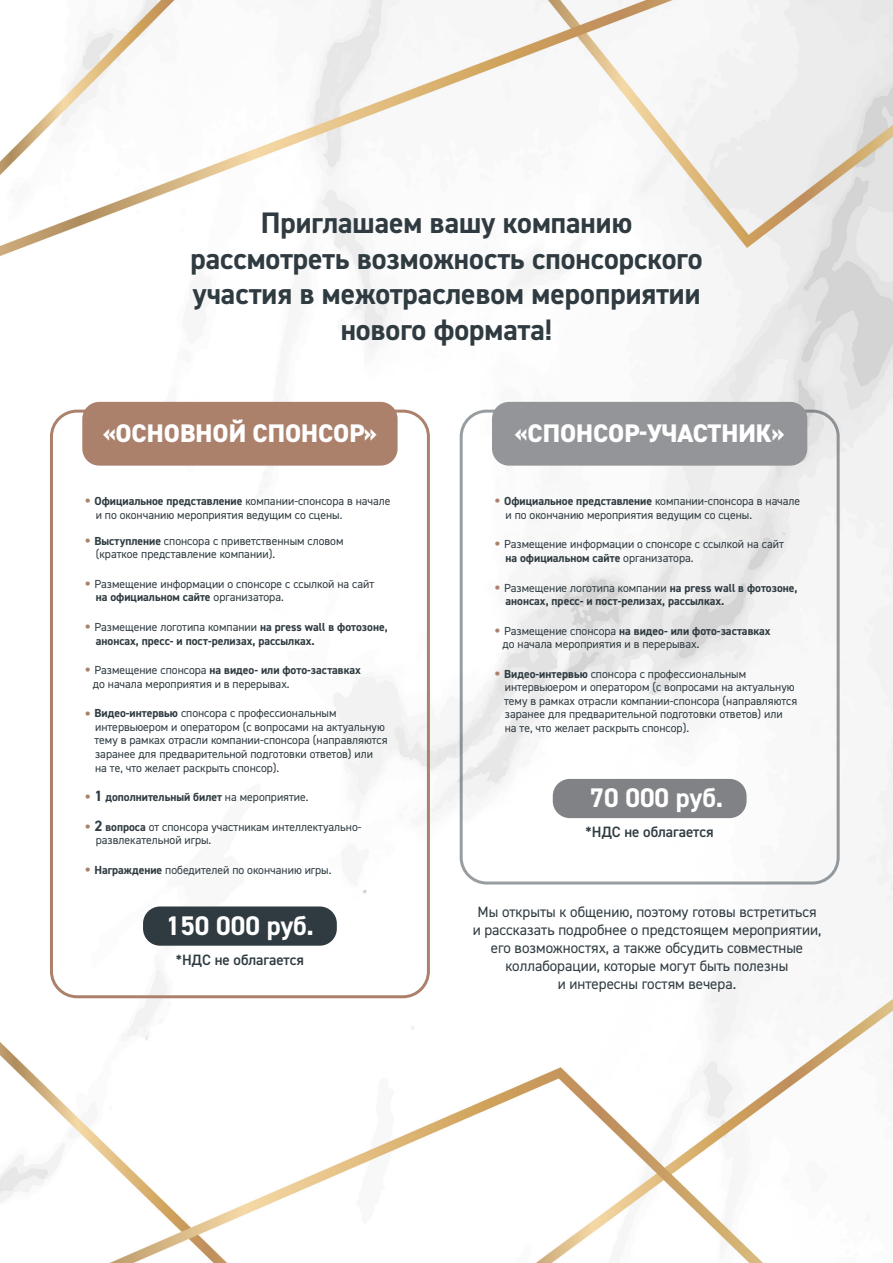
<style>
.page{position:relative;width:893px;height:1263px;background:#fff}
.page>*{position:absolute;margin:0;border:0;box-sizing:border-box;transform-origin:0 0}
.t1{font:700 29.7px/35.7px "DIN2014";color:#2f3b41;text-align:center}
.t2{font:700 27px "DIN2014";color:#fff}
.t3{font:800 25.5px "DIN2014";color:#fff}
.t4{font:15px/18px "DIN2014";color:#2f3b41;text-align:center}
.t5{font:600 15px "DIN2014";color:#2f3b41}
.t6{font:11.7px "DIN2014";color:#2f3b41}
.t7{font:700 11.7px "DIN2014";color:#2f3b41}
.s1{font-weight:400;font-size:24.75px;color:#ac816c}
.s2{font-weight:400}
.s3{font-size:24.75px;color:#ac816c}
.s4{font-weight:700}
.s5{font-size:15px}
.s6{font-weight:700;font-size:15px}
</style>
<div class="page">
<img style="left:0;top:0;width:893px;height:1263px">
<div style="left:50px;top:410px;width:380px;height:588px;border:3px solid #ac816c;border-radius:26px"></div>
<div style="left:82px;top:402px;width:316px;height:64px;background:#ac816c;border-radius:17px"></div>
<div style="left:143px;top:906px;width:194px;height:40px;background:#2f3b41;border-radius:17px"></div>
<div style="left:460px;top:410px;width:380px;height:474px;border:3px solid #2f3b41;border-radius:26px"></div>
<div style="left:492px;top:402px;width:315px;height:64px;background:#939598;border-radius:17px"></div>
<div style="left:553px;top:779px;width:193px;height:39px;background:#808285;border-radius:17px"></div>
<p class="t1" style="left:190px;top:205px;width:514px">Приглашаем вашу компанию рассмотреть возможность спонсорского участия в межотраслевом мероприятии нового формата!</p>
<p class="t3" style="left:102px;top:417px;width:277px">«ОСНОВНОЙ СПОНСОР»</p>
<p class="t7" style="left:84px;top:493px;width:308px"><span class="s1">•</span> Официальное представление <span class="s2">компании-спонсора в начале</span></p>
<p class="t6" style="left:96px;top:507px;width:248px">и по окончанию мероприятия ведущим со сцены.</p>
<p class="t6" style="left:84px;top:533px;width:261px"><span class="s3">•</span> <span class="s4">Выступление</span> спонсора с приветственным словом</p>
<p class="t6" style="left:96px;top:547px;width:181px">(краткое представление компании).</p>
<p class="t6" style="left:84px;top:576px;width:292px"><span class="s3">•</span> Размещение информации о спонсоре с ссылкой на сайт</p>
<p class="t7" style="left:96px;top:589px;width:190px">на официальном сайте <span class="s2">организатора.</span></p>
<p class="t6" style="left:84px;top:620px;width:305px"><span class="s3">•</span> Размещение логотипа компании <span class="s4">на press wall в фотозоне,</span></p>
<p class="t7" style="left:96px;top:633px;width:220px">анонсах, пресс- и пост-релизах, рассылках.</p>
<p class="t7" style="left:84px;top:662px;width:278px"><span class="s1">•</span> <span class="s2">Размещение спонсора</span> на видео- или фото-заставках</p>
<p class="t6" style="left:93px;top:676px;width:198px">до начала мероприятия и в перерывах.</p>
<p class="t6" style="left:84px;top:706px;width:254px"><span class="s3">•</span> <span class="s4">Видео-интервью</span> спонсора с профессиональным</p>
<p class="t6" style="left:95px;top:720px;width:291px">интервьюером и оператором (с вопросами на актуальную</p>
<p class="t6" style="left:94px;top:733px;width:295px">тему в рамках отрасли компании-спонсора (направляются</p>
<p class="t6" style="left:95px;top:747px;width:279px">заранее для предварительной подготовки ответов) или</p>
<p class="t6" style="left:95px;top:760px;width:186px">на те, что желает раскрыть спонсор).</p>
<p class="t7" style="left:84px;top:789px;width:226px"><span class="s1">•</span> <span class="s5">1</span> дополнительный билет <span class="s2">на мероприятие.</span></p>
<p class="t6" style="left:84px;top:819px;width:279px"><span class="s3">•</span> <span class="s6">2</span> <span class="s4">вопроса</span> от спонсора участникам интеллектуально-</p>
<p class="t6" style="left:96px;top:833px;width:117px">развлекательной игры.</p>
<p class="t6" style="left:84px;top:863px;width:249px"><span class="s3">•</span> <span class="s4">Награждение</span> победителей по окончанию игры.</p>
<p class="t2" style="left:166px;top:908px;width:150px">150 000 руб.</p>
<p class="t5" style="left:176px;top:950px;width:130px">*НДС не облагается</p>
<p class="t3" style="left:514px;top:417px;width:272px">«СПОНСОР-УЧАСТНИК»</p>
<p class="t7" style="left:494px;top:493px;width:308px"><span class="s1">•</span> Официальное представление <span class="s2">компании-спонсора в начале</span></p>
<p class="t6" style="left:505px;top:507px;width:248px">и по окончанию мероприятия ведущим со сцены.</p>
<p class="t6" style="left:494px;top:537px;width:292px"><span class="s3">•</span> Размещение информации о спонсоре с ссылкой на сайт</p>
<p class="t7" style="left:505px;top:550px;width:190px">на официальном сайте <span class="s2">организатора.</span></p>
<p class="t6" style="left:494px;top:580px;width:305px"><span class="s3">•</span> Размещение логотипа компании <span class="s4">на press wall в фотозоне,</span></p>
<p class="t7" style="left:505px;top:593px;width:220px">анонсах, пресс- и пост-релизах, рассылках.</p>
<p class="t7" style="left:494px;top:623px;width:278px"><span class="s1">•</span> <span class="s2">Размещение спонсора</span> на видео- или фото-заставках</p>
<p class="t6" style="left:503px;top:637px;width:198px">до начала мероприятия и в перерывах.</p>
<p class="t6" style="left:494px;top:667px;width:254px"><span class="s3">•</span> <span class="s4">Видео-интервью</span> спонсора с профессиональным</p>
<p class="t6" style="left:505px;top:680px;width:291px">интервьюером и оператором (с вопросами на актуальную</p>
<p class="t6" style="left:504px;top:694px;width:295px">тему в рамках отрасли компании-спонсора (направляются</p>
<p class="t6" style="left:505px;top:707px;width:279px">заранее для предварительной подготовки ответов) или</p>
<p class="t6" style="left:505px;top:721px;width:186px">на те, что желает раскрыть спонсор).</p>
<p class="t2" style="left:590px;top:780px;width:135px">70 000 руб.</p>
<p class="t5" style="left:586px;top:822px;width:130px">*НДС не облагается</p>
<p class="t4" style="left:473px;top:903px;width:350px">Мы открыты к общению, поэтому готовы встретиться и рассказать подробнее о предстоящем мероприятии, его возможностях, а также обсудить совместные коллаборации, которые могут быть полезны</p>
<p class="t4" style="left:558px;top:975px;width:180px">и интересны гостям вечера.</p>
</div>
